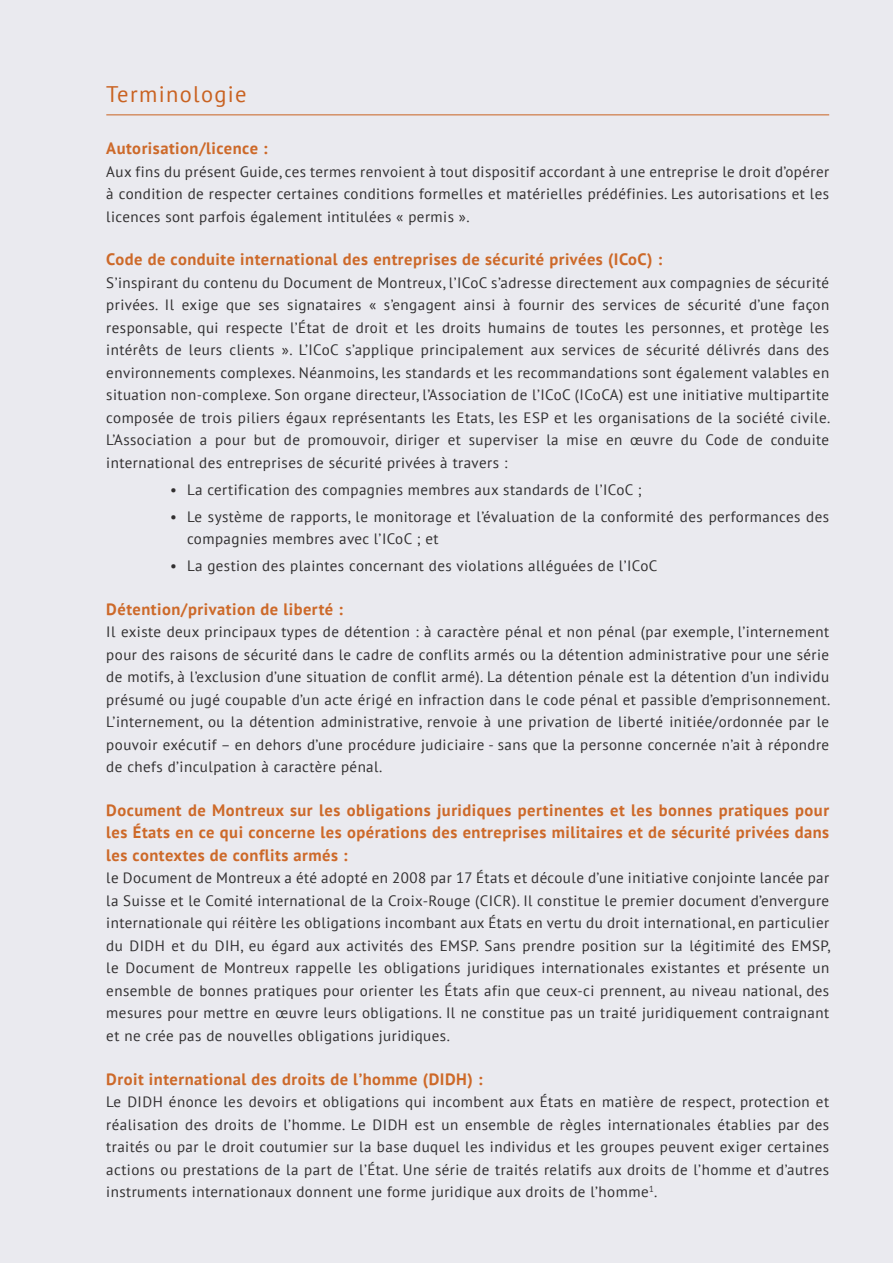
<style>
.page{position:relative;width:893px;height:1263px;background:#eaeaef}
.page>*{position:absolute;margin:0;border:0;box-sizing:border-box;transform-origin:0 0}
.heading_1{font:22.5px "PT Sans";letter-spacing:.06em;color:#c96221}
.Body___terms_head{font:700 16.5px/22.5px "PT Sans";letter-spacing:.03em;color:#cd6929;text-align:justify}
.Body_-_terms{font:15px/22.5px "PT Sans";letter-spacing:.03em;color:#312f30;text-align:justify}
</style>
<div class="page">
<hr style="left:106px;top:115px;width:723px;height:1px;background:#c96221">
<p class="heading_1" style="left:106px;top:80px;width:142px">Terminologie</p>
<p class="Body___terms_head" style="left:106px;top:137px;width:163px">Autorisation/licence :</p>
<p class="Body_-_terms" style="left:106px;top:160px;width:724px">Aux fins du présent Guide, ces termes renvoient à tout dispositif accordant à une entreprise le droit d’opérer à condition de respecter certaines conditions formelles et matérielles prédéfinies. Les autorisations et les licences sont parfois également intitulées « permis ».</p>
<p class="Body___terms_head" style="left:106px;top:248px;width:557px">Code de conduite international des entreprises de sécurité privées (ICoC) :</p>
<p class="Body_-_terms" style="left:106px;top:271px;width:725px">S’inspirant du contenu du Document de Montreux, l’ICoC s’adresse directement aux compagnies de sécurité privées. Il exige que ses signataires « s’engagent ainsi à fournir des services de sécurité d’une façon responsable, qui respecte l’État de droit et les droits humains de toutes les personnes, et protège les intérêts de leurs clients ». L’ICoC s’applique principalement aux services de sécurité délivrés dans des environnements complexes. Néanmoins, les standards et les recommandations sont également valables en situation non-complexe. Son organe directeur, l’Association de l’ICoC (ICoCA) est une initiative multipartite composée de trois piliers égaux représentants les Etats, les ESP et les organisations de la société civile.<br>L’Association a pour but de promouvoir, diriger et superviser la mise en œuvre du Code de conduite international des entreprises de sécurité privées à travers :</p>
<p class="Body_-_terms" style="left:170px;top:478px;width:473px">• La certification des compagnies membres aux standards de l’ICoC ;</p>
<p class="Body_-_terms" style="left:187px;top:505px;width:644px;text-indent:-17px">• Le système de rapports, le monitorage et l’évaluation de la conformité des performances des compagnies membres avec l’ICoC ; et</p>
<p class="Body_-_terms" style="left:170px;top:554px;width:489px">• La gestion des plaintes concernant des violations alléguées de l’ICoC</p>
<p class="Body___terms_head" style="left:106px;top:597px;width:238px">Détention/privation de liberté :</p>
<p class="Body_-_terms" style="left:106px;top:620px;width:726px">Il existe deux principaux types de détention : à caractère pénal et non pénal (par exemple, l’internement pour des raisons de sécurité dans le cadre de conflits armés ou la détention administrative pour une série de motifs, à l’exclusion d’une situation de conflit armé). La détention pénale est la détention d’un individu présumé ou jugé coupable d’un acte érigé en infraction dans le code pénal et passible d’emprisonnement.<br>L’internement, ou la détention administrative, renvoie à une privation de liberté initiée/ordonnée par le pouvoir exécutif – en dehors d’une procédure judiciaire - sans que la personne concernée n’ait à répondre de chefs d’inculpation à caractère pénal.</p>
<p class="Body___terms_head" style="left:106px;top:798px;width:724px">Document de Montreux sur les obligations juridiques pertinentes et les bonnes pratiques pour les États en ce qui concerne les opérations des entreprises militaires et de sécurité privées dans les contextes de conflits armés :</p>
<p class="Body_-_terms" style="left:106px;top:866px;width:726px">le Document de Montreux a été adopté en 2008 par 17 États et découle d’une initiative conjointe lancée par la Suisse et le Comité international de la Croix-Rouge (CICR). Il constitue le premier document d’envergure internationale qui réitère les obligations incombant aux États en vertu du droit international, en particulier du DIDH et du DIH, eu égard aux activités des EMSP. Sans prendre position sur la légitimité des EMSP, le Document de Montreux rappelle les obligations juridiques internationales existantes et présente un ensemble de bonnes pratiques pour orienter les États afin que ceux-ci prennent, au niveau national, des mesures pour mettre en œuvre leurs obligations. Il ne constitue pas un traité juridiquement contraignant et ne crée pas de nouvelles obligations juridiques.</p>
<p class="Body___terms_head" style="left:106px;top:1067px;width:378px">Droit international des droits de l’homme (DIDH) :</p>
<p class="Body_-_terms" style="left:106px;top:1090px;width:724px">Le DIDH énonce les devoirs et obligations qui incombent aux États en matière de respect, protection et réalisation des droits de l’homme. Le DIDH est un ensemble de règles internationales établies par des traités ou par le droit coutumier sur la base duquel les individus et les groupes peuvent exiger certaines actions ou prestations de la part de l’État. Une série de traités relatifs aux droits de l’homme et d’autres instruments internationaux donnent une forme juridique aux droits de l’homme<sup>1</sup>.</p>
</div>
